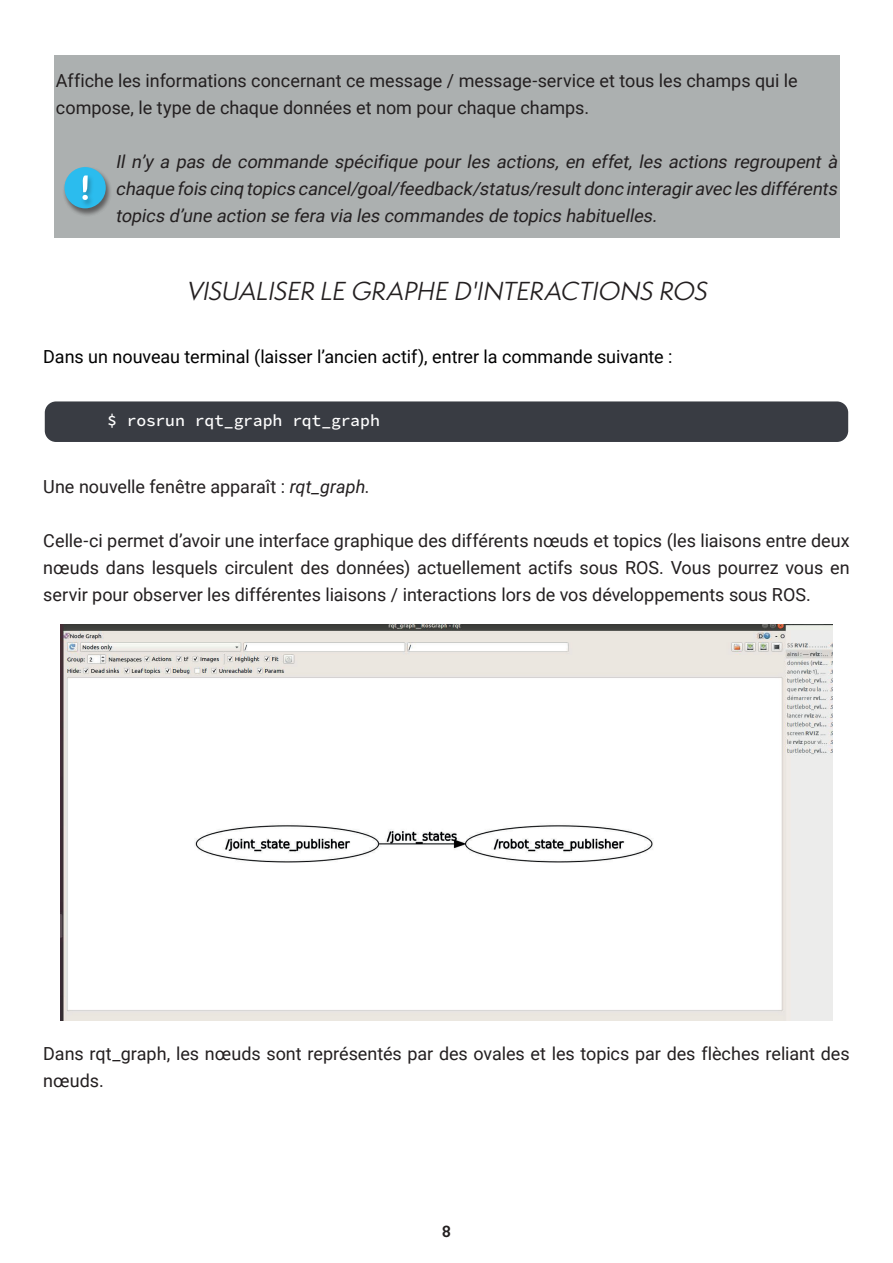
<style>
.page{position:relative;width:893px;height:1263px;background:#fff}
.page>*{position:absolute;margin:0;border:0;box-sizing:border-box;transform-origin:0 0}
.t1{font:italic 24px "Semplicita Pro";color:#231f20}
.t2{font:18px/27px "Roboto";color:#231f20}
.t3{font:italic 18px/27px "Roboto";color:#231f20;text-align:justify}
.t4{font:18px "Roboto";letter-spacing:-.005em;color:#000001}
.t5{font:16.5px "Source Code Variable";letter-spacing:-.015em;color:#fff}
.t6{font:700 15px "Semplicita Pro";color:#231f20}
.s1{font-style:italic}
</style>
<div class="page">
<div style="left:54px;top:55px;width:785px;height:183px;background:#acb0b0"></div>
<div style="left:43px;top:399px;width:807px;height:44px;background:#393c43;border-radius:13px"></div>
<div style="left:42px;top:398px;width:809px;height:47px;border:3px solid #fff;border-radius:13px"></div>
<img style="left:61px;top:624px;width:771px;height:396px">
<div style="left:62px;top:166px;width:50px;height:51px;background:#231f20;opacity:.35"></div>
<div style="left:64px;top:167px;width:42px;height:41px;background:#2bbcee;border-radius:50%"></div>
<div style="left:80px;top:174px;width:14px;height:34px;background:#231f20;opacity:.35"></div>
<svg style="left:82px;top:175px;width:6px;height:25px"></svg>
<p class="t2" style="left:56px;top:66px;width:743px">Affiche les informations concernant ce message / message-service et tous les champs qui le compose, le type de chaque données et nom pour chaque champs.</p>
<p class="t3" style="left:115px;top:147px;width:727px">Il n’y a pas de commande spécifique pour les actions, en effet, les actions regroupent à chaque fois cinq topics cancel/goal/feedback/status/resultdonc interagiravec les différents topics d’une action se fera via les commandes de topics habituelles.</p>
<h1 class="t1" style="left:186px;top:274px;width:527px">VISUALISER LE GRAPHE D'INTERACTIONS ROS</h1>
<p class="t4" style="left:43px;top:344px;width:631px">Dans un nouveau terminal (laisser l’ancien actif), entrer la commande suivante :</p>
<p class="t5" style="left:107px;top:409px;width:275px">$ rosrun rqt_graph rqt_graph</p>
<p class="t2" style="left:43px;top:472px;width:329px">Une nouvelle fenêtre apparaît : <span class="s1">rqt_graph.</span></p>
<p class="t2" style="left:43px;top:526px;width:808px;text-align:justify">Celle-ci permet d’avoir une interface graphique des différents nœuds et topics (les liaisons entre deux nœuds dans lesquels circulent des données) actuellement actifs sous ROS. Vous pourrez vous en servir pour observer les différentes liaisons / interactions lors de vos développements sous ROS.</p>
<p class="t2" style="left:43px;top:1039px;width:808px">Dans rqt_graph, les nœuds sont représentés par des ovales et les topics par des flèches reliant des nœuds.</p>
<p class="t6" style="left:442px;top:1220px;width:11px">8</p>
</div>
